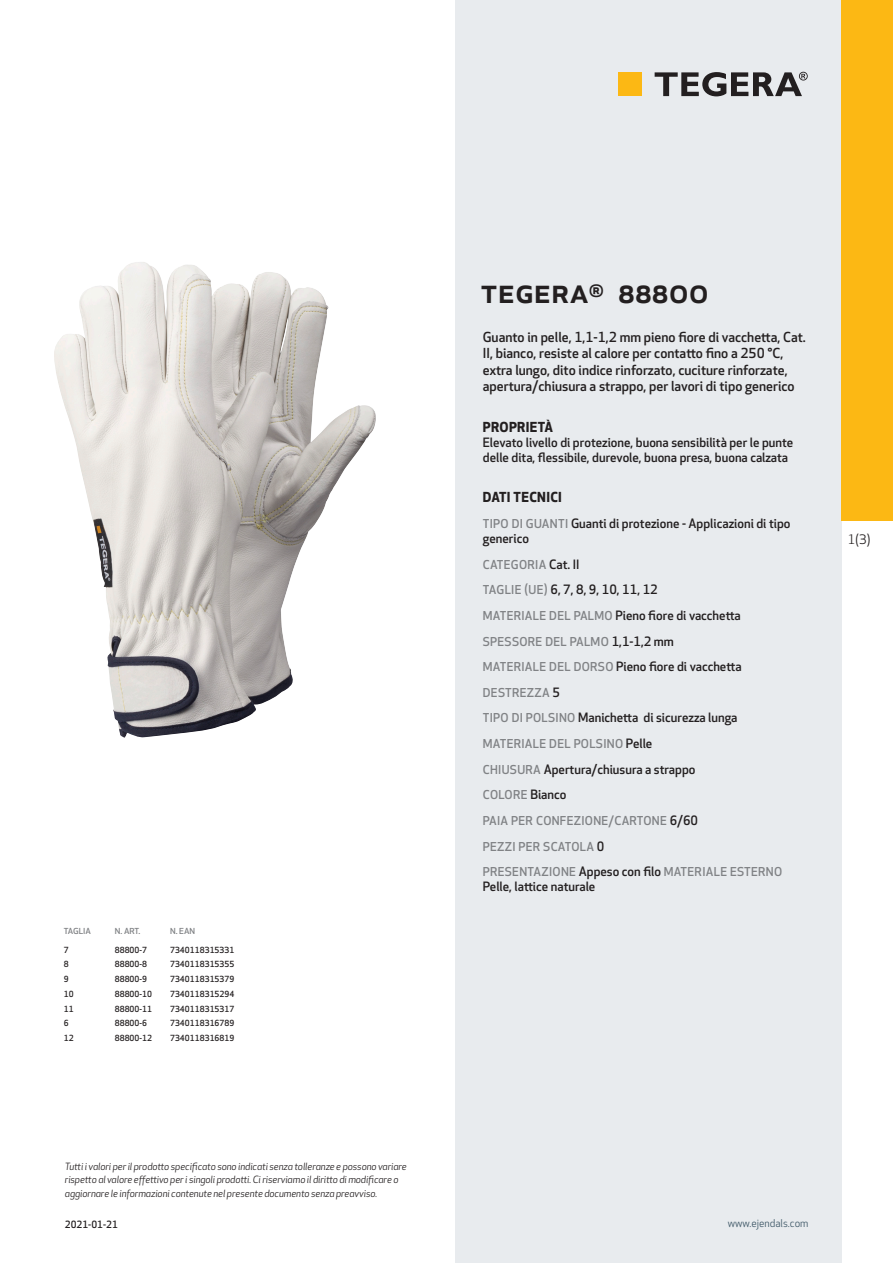
<style>
.page{position:relative;width:893px;height:1263px;background:#fff}
.page>*{position:absolute;margin:0;border:0;box-sizing:border-box;transform-origin:0 0}
.prodname{font:500 34.5px "Apex New";color:#231f20}
.Funktion_body{font:500 13.5px/16.5px "Apex New";color:#231f20}
.Funktion_body-2{font:700 13.5px "Apex New";letter-spacing:.025em;color:#231f20}
.t1{font:12.75px "Apex New";color:#231f20}
.Funktion_body-3{font:500 12.6px/15px "Apex New";color:#231f20}
.Funktion_body-4{font:500 12px "Apex New";letter-spacing:.025em;color:#808285}
.t2{font:10.5px "Apex New";color:#405968}
.t3{font:italic 9.75px/13.5px "Apex New";letter-spacing:-.01em;color:#231f20}
.t4{font:500 9.75px "Apex New";color:#231f20}
.ArticleTable_body{font:500 8.25px "Apex New";color:#231f20}
.ArticeTable_header{font:500 8.1px "Apex New";color:#808285;scale:1.06 1}
.s1{font-size:12px;color:#808285}
.s2{font-size:12.6px;color:#231f20}
</style>
<div class="page">
<div style="left:455px;top:0;width:387px;height:1263px;background:#e8ebee"></div>
<div style="left:842px;top:0;width:51px;height:520px;background:#fcb814"></div>
<img style="left:54px;top:262px;width:322px;height:476px">
<div style="left:618px;top:72px;width:24px;height:24px;background:#fcb814"></div>
<svg style="left:655px;top:72px;width:153px;height:24px"></svg>
<p class="ArticeTable_header" style="left:64px;top:925px;width:27px">TAGLIA</p>
<p class="ArticeTable_header" style="left:115px;top:925px;width:26px">N. ART.</p>
<p class="ArticeTable_header" style="left:170px;top:925px;width:25px">N. EAN</p>
<p class="ArticleTable_body" style="left:64px;top:944px;width:6px">7</p>
<p class="ArticleTable_body" style="left:115px;top:944px;width:34px">88800-7</p>
<p class="ArticleTable_body" style="left:170px;top:944px;width:66px">7340118315331</p>
<p class="ArticleTable_body" style="left:64px;top:959px;width:6px">8</p>
<p class="ArticleTable_body" style="left:115px;top:959px;width:34px">88800-8</p>
<p class="ArticleTable_body" style="left:170px;top:959px;width:66px">7340118315355</p>
<p class="ArticleTable_body" style="left:64px;top:973px;width:6px">9</p>
<p class="ArticleTable_body" style="left:115px;top:973px;width:34px">88800-9</p>
<p class="ArticleTable_body" style="left:170px;top:973px;width:66px">7340118315379</p>
<p class="ArticleTable_body" style="left:64px;top:988px;width:11px">10</p>
<p class="ArticleTable_body" style="left:115px;top:988px;width:39px">88800-10</p>
<p class="ArticleTable_body" style="left:170px;top:988px;width:66px">7340118315294</p>
<p class="ArticleTable_body" style="left:64px;top:1003px;width:11px">11</p>
<p class="ArticleTable_body" style="left:115px;top:1003px;width:39px">88800-11</p>
<p class="ArticleTable_body" style="left:170px;top:1003px;width:66px">7340118315317</p>
<p class="ArticleTable_body" style="left:64px;top:1018px;width:6px">6</p>
<p class="ArticleTable_body" style="left:115px;top:1018px;width:34px">88800-6</p>
<p class="ArticleTable_body" style="left:170px;top:1018px;width:66px">7340118316789</p>
<p class="ArticleTable_body" style="left:64px;top:1032px;width:11px">12</p>
<p class="ArticleTable_body" style="left:115px;top:1032px;width:39px">88800-12</p>
<p class="ArticleTable_body" style="left:170px;top:1032px;width:66px">7340118316819</p>
<p class="t3" style="left:65px;top:1159px;width:343px">Tutti i valori per il prodotto specificato sono indicati senza tolleranze e possono variare rispetto al valore effettivo per i singoli prodotti. Ci riserviamo il diritto di modificare o aggiornare le informazioni contenute nel presente documento senza preavviso.</p>
<p class="t4" style="left:65px;top:1218px;width:54px">2021-01-21</p>
<p class="prodname" style="left:480px;top:267px;width:230px">TEGERA<sup>®</sup> 88800</p>
<p class="Funktion_body" style="left:483px;top:328px;width:325px">Guanto in pelle, 1,1-1,2 mm pieno fiore di vacchetta, Cat.<br>II, bianco, resiste al calore per contatto fino a 250 °C, extra lungo, dito indice rinforzato, cuciture rinforzate, apertura/chiusura a strappo, per lavori di tipo generico</p>
<p class="Funktion_body-2" style="left:483px;top:417px;width:72px">PROPRIETÀ</p>
<p class="Funktion_body-3" style="left:483px;top:434px;width:312px">Elevato livello di protezione, buona sensibilità per le punte delle dita, flessibile, durevole, buona presa, buona calzata</p>
<p class="Funktion_body-2" style="left:483px;top:488px;width:81px">DATI TECNICI</p>
<p class="Funktion_body-3" style="left:483px;top:516px;width:309px"><span class="s1">TIPO DI GUANTI</span> Guanti di protezione - Applicazioni di tipo generico</p>
<p class="Funktion_body-4" style="left:483px;top:556px;width:98px">CATEGORIA <span class="s2">Cat. II</span></p>
<p class="Funktion_body-3" style="left:483px;top:582px;width:176px"><span class="s1">TAGLIE (UE)</span> 6, 7, 8, 9, 10, 11, 12</p>
<p class="Funktion_body-3" style="left:483px;top:607px;width:259px"><span class="s1">MATERIALE DEL PALMO</span> Pieno fiore di vacchetta</p>
<p class="Funktion_body-4" style="left:483px;top:633px;width:193px">SPESSORE DEL PALMO <span class="s2">1,1-1,2 mm</span></p>
<p class="Funktion_body-3" style="left:483px;top:659px;width:260px"><span class="s1">MATERIALE DEL DORSO</span> Pieno fiore di vacchetta</p>
<p class="Funktion_body-4" style="left:483px;top:684px;width:79px">DESTREZZA <span class="s2">5</span></p>
<p class="Funktion_body-3" style="left:483px;top:710px;width:256px"><span class="s1">TIPO DI POLSINO</span> Manichetta di sicurezza lunga</p>
<p class="Funktion_body-4" style="left:483px;top:736px;width:171px">MATERIALE DEL POLSINO <span class="s2">Pelle</span></p>
<p class="Funktion_body-3" style="left:483px;top:761px;width:214px"><span class="s1">CHIUSURA</span> Apertura/chiusura a strappo</p>
<p class="Funktion_body-4" style="left:483px;top:787px;width:85px">COLORE <span class="s2">Bianco</span></p>
<p class="Funktion_body-4" style="left:483px;top:812px;width:217px">PAIA PER CONFEZIONE/CARTONE <span class="s2">6/60</span></p>
<p class="Funktion_body-4" style="left:483px;top:838px;width:123px">PEZZI PER SCATOLA <span class="s2">0</span></p>
<p class="Funktion_body-4" style="left:483px;top:864px;width:301px">PRESENTAZIONE <span class="s2">Appeso con filo</span> MATERIALE ESTERNO</p>
<p class="Funktion_body-3" style="left:483px;top:879px;width:114px">Pelle, lattice naturale</p>
<p class="t1" style="left:848px;top:531px;width:24px">1(3)</p>
<p class="t2" style="left:728px;top:1217px;width:82px">www.ejendals.com</p>
</div>
